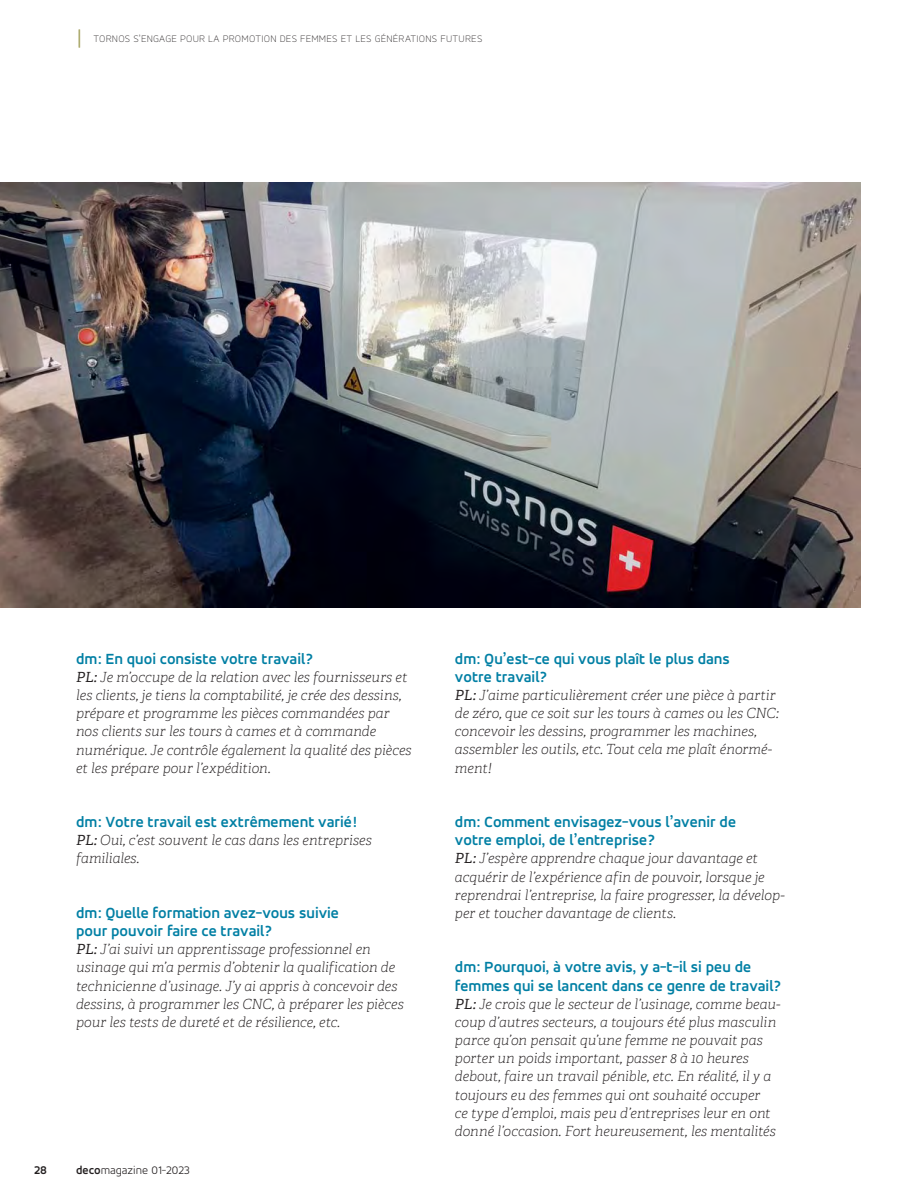
<style>
.page{position:relative;width:918px;height:1188px;background:#fff}
.page>*{position:absolute;margin:0;border:0;box-sizing:border-box;transform-origin:0 0}
.t1{font:300 21px "DIN Pro";color:#aaa869}
.t2{font:700 15.75px/18.1px "Tornos Accord Alt";color:#007fa4}
.t3{font:italic 100 13.95px/18.1px "Adelle";color:#231f20}
.t4{font:300 12px "Tornos Accord Alt";color:#231f20}
.t5{font:700 12px "Tornos Accord Alt";color:#231f20}
.t6{font:100 10.5px "Tornos Accord Alt";letter-spacing:.025em;color:#231f20}
.s1{font-weight:400}
.s2{font-weight:700}
</style>
<div class="page">
<img style="left:0;top:183px;width:860px;height:424px">
<h1 class="t1" style="left:76px;top:27px;width:8px">|</h1>
<p class="t6" style="left:94px;top:35px;width:390px">TORNOS S’ENGAGE POUR LA PROMOTION DES FEMMES ET LES GÉNÉRATIONS FUTURES</p>
<p class="t2" style="left:76px;top:650px;width:238px">dm : En quoi consiste votre travail ?</p>
<p class="t3" style="left:76px;top:669px;width:337px"><span class="s1">PL :</span> Je m’occupe de la relation avec les fournisseurs et les clients, je tiens la comptabilité, je crée des dessins, prépare et programme les pièces commandées par nos clients sur les tours à cames et à commande numérique. Je contrôle également la qualité des pièces et les prépare pour l’expédition.</p>
<p class="t2" style="left:76px;top:814px;width:283px">dm : Votre travail est extrêmement varié !</p>
<p class="t3" style="left:76px;top:833px;width:297px"><span class="s1">PL :</span> Oui, c’est souvent le cas dans les entreprises familiales.</p>
<p class="t2" style="left:76px;top:904px;width:265px">dm : Quelle formation avez-vous suivie pour pouvoir faire ce travail ?</p>
<p class="t3" style="left:76px;top:942px;width:329px"><span class="s1">PL :</span> J’ai suivi un apprentissage professionnel en usinage qui m’a permis d’obtenir la qualification de technicienne d’usinage. J’y ai appris à concevoir des dessins, à programmer les CNC, à préparer les pièces pour les tests de dureté et de résilience, etc.</p>
<p class="t5" style="left:34px;top:1165px;width:15px">28</p>
<p class="t4" style="left:76px;top:1166px;width:115px"><span class="s2">deco</span>magazine 01-2023</p>
<p class="t2" style="left:455px;top:650px;width:276px">dm : Qu’est-ce qui vous plaît le plus dans votre travail ?</p>
<p class="t3" style="left:455px;top:688px;width:326px"><span class="s1">PL :</span> J’aime particulièrement créer une pièce à partir de zéro, que ce soit sur les tours à cames ou les CNC : concevoir les dessins, programmer les machines, assembler les outils, etc. Tout cela me plaît énormé&shy;ment !</p>
<p class="t2" style="left:455px;top:814px;width:283px">dm : Comment envisagez-vous l’avenir de votre emploi, de l’entreprise ?</p>
<p class="t3" style="left:455px;top:851px;width:331px"><span class="s1">PL :</span> J’espère apprendre chaque jour davantage et acquérir de l’expérience afin de pouvoir, lorsque je reprendrai l’entreprise, la faire progresser, la dévelop&shy;per et toucher davantage de clients.</p>
<p class="t2" style="left:455px;top:959px;width:328px">dm : Pourquoi, à votre avis, y a-t-il si peu de femmes qui se lancent dans ce genre de travail ?</p>
<p class="t3" style="left:455px;top:996px;width:327px"><span class="s1">PL :</span> Je crois que le secteur de l’usinage, comme beau&shy;coup d’autres secteurs, a toujours été plus masculin parce qu’on pensait qu’une femme ne pouvait pas porter un poids important, passer 8 à 10 heures debout, faire un travail pénible, etc. En réalité, il y a toujours eu des femmes qui ont souhaité occuper<br>ce type d’emploi, mais peu d’entreprises leur en ont donné l’occasion. Fort heureusement, les mentalités</p>
</div>
